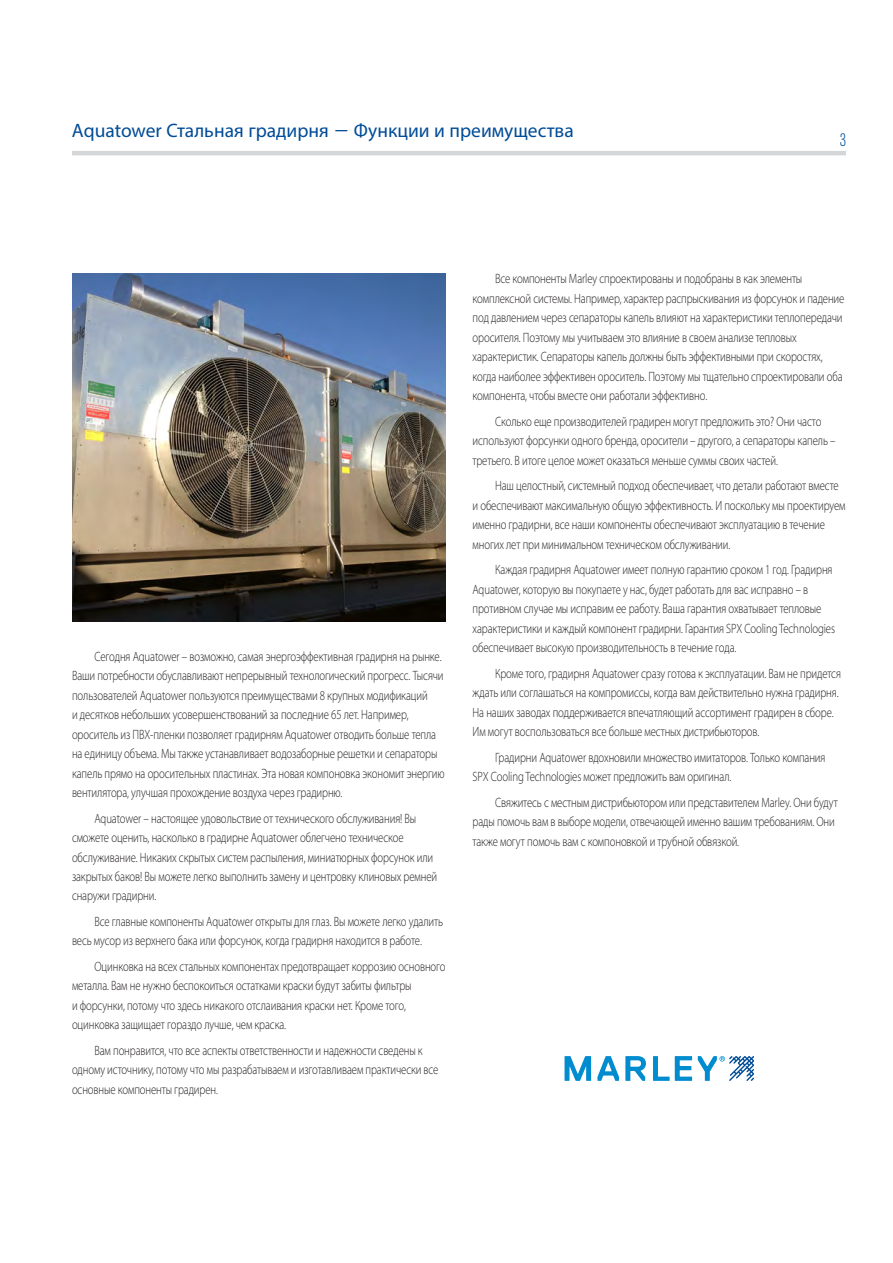
<style>
.page{position:relative;width:893px;height:1263px;background:#fff}
.page>*{position:absolute;margin:0;border:0;box-sizing:border-box;transform-origin:0 0}
.t1{font:19.5px "Myriad Pro";color:#004c97}
.t2{font:300 condensed 18px "Akzidenz Grotesk BE";color:#004c97}
.Body_text{font:300 13.5px/19.5px "Myriad Pro";letter-spacing:-.01em;color:#231f20;scale:.8 1}
.s1{font-family:"Akzidenz Grotesk BE";font-weight:300}
</style>
<div class="page">
<hr style="left:72px;top:151px;width:774px;height:4px;background:#d5d6d8">
<img style="left:72px;top:274px;width:374px;height:348px">
<svg style="left:565px;top:1056px;width:26px;height:25px"></svg>
<svg style="left:597px;top:1056px;width:22px;height:25px"></svg>
<svg style="left:625px;top:1056px;width:21px;height:25px"></svg>
<svg style="left:653px;top:1056px;width:39px;height:25px"></svg>
<svg style="left:698px;top:1056px;width:56px;height:25px"></svg>
<h1 class="t1" style="left:72px;top:119px;width:503px">Aquatower Стальная градирня <span class="s1">—</span> Функции и преимущества</h1>
<p class="t2" style="left:840px;top:130px;width:8px">3</p>
<p class="Body_text" style="left:72px;top:646px;width:467px;text-indent:22px">Сегодня Aquatower – возможно, самая энергоэффективная градирня на рынке.<br>Ваши потребности обуславливают непрерывный технологический прогресс. Тысячи пользователей Aquatower пользуются преимуществами 8 крупных модификаций<br>и десятков небольших усовершенствований за последние 65 лет. Например, ороситель из ПВХ-пленки позволяет градирням Aquatower отводить больше тепла на единицу объема. Мы также устанавливает водозаборные решетки и сепараторы капель прямо на оросительных пластинах. Эта новая компоновка экономит энергию вентилятора, улучшая прохождение воздуха через градирню.</p>
<p class="Body_text" style="left:72px;top:808px;width:458px;text-indent:22px">Aquatower – настоящее удовольствие от технического обслуживания! Вы сможете оценить, насколько в градирне Aquatower облегчено техническое обслуживание. Никаких скрытых систем распыления, миниатюрных форсунок или закрытых баков! Вы можете легко выполнить замену и центровку клиновых ремней снаружи градирни.</p>
<p class="Body_text" style="left:72px;top:912px;width:465px;text-indent:22px">Все главные компоненты Aquatower открыты для глаз. Вы можете легко удалить весь мусор из верхнего бака или форсунок, когда градирня находится в работе.</p>
<p class="Body_text" style="left:72px;top:957px;width:468px;text-indent:22px">Оцинковка на всех стальных компонентах предотвращает коррозию основного металла. Вам не нужно беспокоиться остатками краски будут забиты фильтры<br>и форсунки, потому что здесь никакого отслаивания краски нет. Кроме того, оцинковка защищает гораздо лучше, чем краска.</p>
<p class="Body_text" style="left:72px;top:1040px;width:460px;text-indent:22px">Вам понравится, что все аспекты ответственности и надежности сведены к одному источнику, потому что мы разрабатываем и изготавливаем практически все основные компоненты градирен.</p>
<p class="Body_text" style="left:473px;top:269px;width:466px;text-indent:22px">Все компоненты Marley спроектированы и подобраны в как элементы комплексной системы. Например, характер распрыскивания из форсунок и падение под давлением через сепараторы капель влияют на характеристики теплопередачи оросителя. Поэтому мы учитываем это влияние в своем анализе тепловых характеристик. Сепараторы капель должны быть эффективными при скоростях, когда наиболее эффективен ороситель. Поэтому мы тщательно спроектировали оба компонента, чтобы вместе они работали эффективно.</p>
<p class="Body_text" style="left:473px;top:411px;width:455px;text-indent:22px">Сколько еще производителей градирен могут предложить это? Они часто используют форсунки одного бренда, оросители – другого, а сепараторы капель – третьего. В итоге целое может оказаться меньше суммы своих частей.</p>
<p class="Body_text" style="left:473px;top:476px;width:468px;text-indent:22px">Наш целостный, системный подход обеспечивает, что детали работают вместе и обеспечивают максимальную общую эффективность. И поскольку мы проектируем именно градирни, все наши компоненты обеспечивают эксплуатацию в течение многих лет при минимальном техническом обслуживании.</p>
<p class="Body_text" style="left:473px;top:560px;width:455px;text-indent:22px">Каждая градирня Aquatower имеет полную гарантию сроком 1 год. Градирня Aquatower, которую вы покупаете у нас, будет работать для вас исправно – в противном случае мы исправим ее работу. Ваша гарантия охватывает тепловые характеристики и каждый компонент градирни. Гарантия SPX Cooling Technologies обеспечивает высокую производительность в течение года.</p>
<p class="Body_text" style="left:473px;top:663px;width:462px;text-indent:22px">Кроме того, градирня Aquatower сразу готова к эксплуатации. Вам не придется ждать или соглашаться на компромиссы, когда вам действительно нужна градирня.<br>На наших заводах поддерживается впечатляющий ассортимент градирен в сборе.<br>Им могут воспользоваться все больше местных дистрибьюторов.</p>
<p class="Body_text" style="left:473px;top:747px;width:443px;text-indent:22px">Градирни Aquatower вдохновили множество имитаторов. Только компания<br>SPX Cooling Technologies может предложить вам оригинал.</p>
<p class="Body_text" style="left:473px;top:792px;width:458px;text-indent:22px">Свяжитесь с местным дистрибьютором или представителем Marley. Они будут рады помочь вам в выборе модели, отвечающей именно вашим требованиям. Они также могут помочь вам с компоновкой и трубной обвязкой.</p>
</div>
